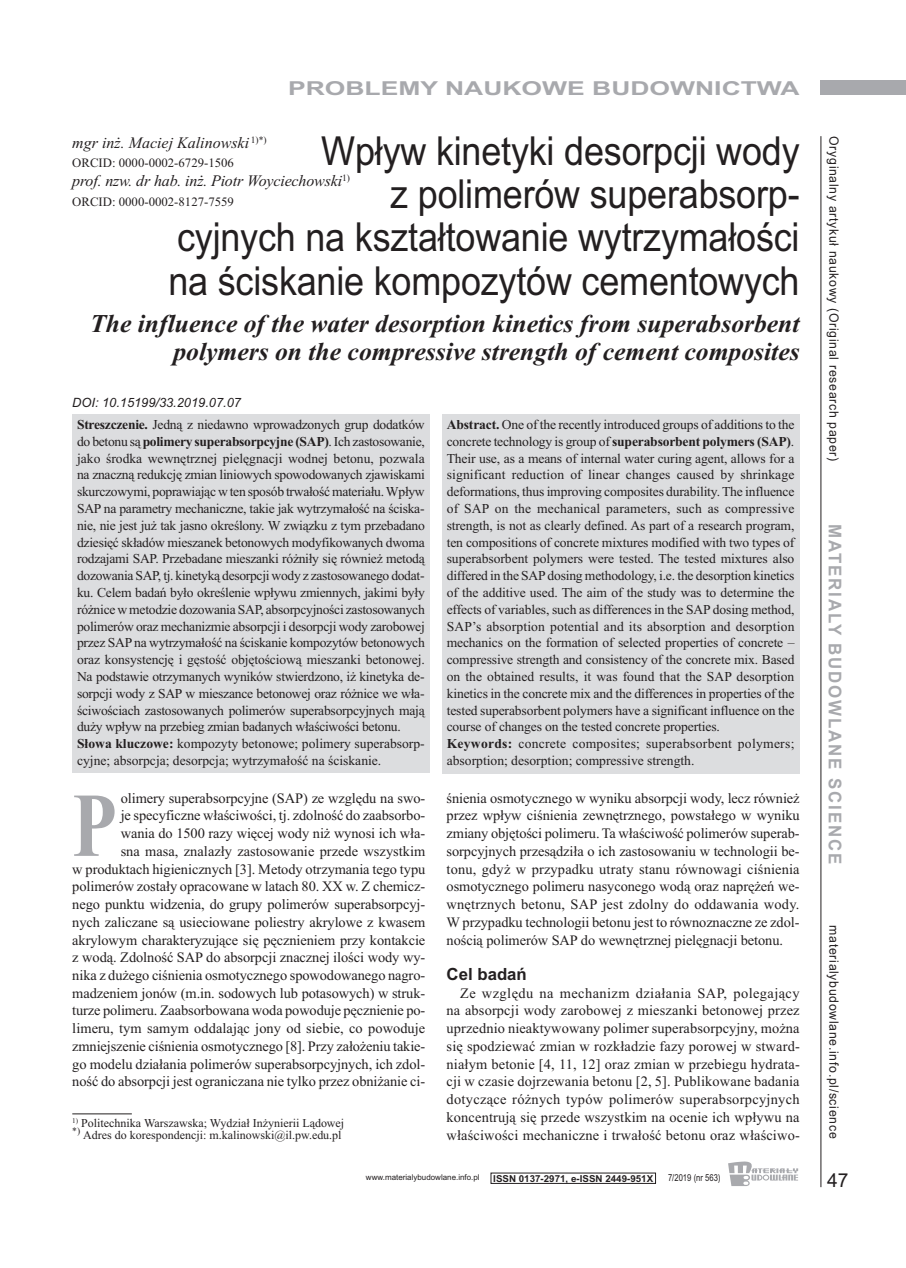
<style>
.page{position:relative;width:906px;height:1268px;background:#fff}
.page>*{position:absolute;margin:0;border:0;box-sizing:border-box;transform-origin:0 0}
.t1{font:700 91.05px "Times New Roman";color:#a8a9ad;scale:.8 1}
.t2{font:39.9px/43.3px "Arial";letter-spacing:-.005em;color:#231f20;text-align:right;scale:.9 1}
.t3{font:italic 700 25.65px/28.7px "Times New Roman";color:#231f20;text-align:right}
.t4{font:700 19.2px "Arial";color:#a8a9ad;scale:1.38 1}
.t5{font:19.2px "Arial";color:#231f20}
.t6{font:700 17.55px "Arial";letter-spacing:.11em;color:#a8a9ad;scale:.96 1}
.t7{font:700 16.8px "Arial";color:#231f20}
.t8{font:italic 16.05px "Times New Roman";letter-spacing:-.01em;color:#231f20}
.t9{font:14.4px/17.7px "Times New Roman";letter-spacing:-.005em;color:#231f20;text-align:justify}
.t10{font:13.65px/16.8px "Times New Roman";letter-spacing:-.01em;color:#231f20}
.t11{font:12.75px "Arial";letter-spacing:.055em;color:#231f20;scale:.96 1}
.t12{font:12.75px "Times New Roman";color:#231f20}
.t13{font:italic 12.75px "Arial";color:#231f20}
.t14{font:12px/12.8px "Times New Roman";color:#231f20}
.t15{font:700 9.6px "Arial";color:#231f20}
.t16{font:9.6px "Arial";color:#231f20;scale:.8 1}
.t17{font:7.95px "Arial";color:#231f20}
.s1{font-weight:700}
</style>
<div class="page">
<div style="left:821px;top:81px;width:85px;height:14px;background:#a8a9ad"></div>
<hr style="left:820px;top:136px;width:1px;height:1050px;background:#231f20">
<svg style="left:728px;top:1161px;width:70px;height:24px"></svg>
<hr style="left:72px;top:1113px;width:60px;height:1px;background:#231f20">
<div style="left:72px;top:414px;width:357px;height:358px;background:#dcdddf"></div>
<div style="left:442px;top:414px;width:357px;height:359px;background:#dcdddf"></div>
<h3 class="t4" style="left:288px;top:77px;width:372px">PROBLEMY NAUKOWE BUDOWNICTWA</h3>
<p class="t8" style="left:72px;top:133px;width:196px">mgr inż. Maciej Kalinowski <sup>1)*)</sup></p>
<p class="t12" style="left:72px;top:155px;width:163px">ORCID: 0000-0002-6729-1506</p>
<p class="t8" style="left:72px;top:171px;width:279px">prof. nzw. dr hab. inż. Piotr Woyciechowski<sup>1)</sup></p>
<p class="t12" style="left:72px;top:194px;width:163px">ORCID: 0000-0002-8127-7559</p>
<h2 class="t2" style="left:168px;top:130px;width:703px">Wpływ kinetyki desorpcji wody<br>z polimerów superabsorp-<br>cyjnych na kształtowanie wytrzymałości na ściskanie kompozytów cementowych</h2>
<h3 class="t3" style="left:90px;top:308px;width:711px">The influence of the water desorption kinetics from superabsorbent polymers on the compressive strength of cement composites</h3>
<p class="t13" style="left:72px;top:395px;width:170px">DOI: 10.15199/33.2019.07.07</p>
<p class="t10" style="left:77px;top:416px;width:349px"><span class="s1">Streszczenie.</span> Jedną z niedawno wprowadzonych grup dodatków do betonu są <span class="s1">polimery superabsorpcyjne (SAP)</span>. Ich zastosowanie, jako środka wewnętrznej pielęgnacji wodnej betonu, pozwala na znaczną redukcję zmian liniowych spowodowanych zjawiskami skurczowymi, poprawiając w ten sposób trwałość materiału.Wpływ SAP na parametry mechaniczne, takie jak wytrzymałość na ściska&shy;nie, nie jest już tak jasno określony. W związku z tym przebadano dziesięć składów mieszanek betonowych modyfikowanych dwoma rodzajami SAP. Przebadane mieszanki różniły się również metodą dozowania SAP, tj. kinetyką desorpcji wody z zastosowanego dodat&shy;ku. Celem badań było określenie wpływu zmiennych, jakimi były różnice w metodzie dozowania SAP, absorpcyjności zastosowanych polimerów oraz mechanizmie absorpcji i desorpcji wody zarobowej przez SAP na wytrzymałość na ściskanie kompozytów betonowych oraz konsystencję i gęstość objętościową mieszanki betonowej.<br>Na podstawie otrzymanych wyników stwierdzono, iż kinetyka de&shy;sorpcji wody z SAP w mieszance betonowej oraz różnice we wła&shy;ściwościach zastosowanych polimerów superabsorpcyjnych mają duży wpływ na przebieg zmian badanych właściwości betonu.<br><span class="s1">Słowa kluczowe:</span> kompozyty betonowe; polimery superabsorp&shy;cyjne; absorpcja; desorpcja; wytrzymałość na ściskanie.</p>
<p class="t10" style="left:447px;top:416px;width:349px"><span class="s1">Abstract.</span> One of the recently introduced groups of additions to the concrete technology is group of <span class="s1">superabsorbent polymers (SAP)</span>.<br>Their use, as a means of internal water curing agent, allows for a significant reduction of linear changes caused by shrinkage deformations, thus improving composites durability. The influence of SAP on the mechanical parameters, such as compressive strength, is not as clearly defined. As part of a research program, ten compositions of concrete mixtures modified with two types of superabsorbent polymers were tested. The tested mixtures also differed in the SAPdosing methodology, i.e. the desorption kinetics of the additive used. The aim of the study was to determine the effects of variables, such as differences in the SAP dosing method, SAP’s absorption potential and its absorption and desorption mechanics on the formation of selected properties of concrete – compressive strength and consistency of the concrete mix. Based on the obtained results, it was found that the SAP desorption kinetics in the concrete mix and the differences in properties of the tested superabsorbent polymers have a significant influence on the course of changes on the tested concrete properties.<br><span class="s1">Keywords:</span> concrete composites; superabsorbent polymers; absorption; desorption; compressive strength.</p>
<p class="t9" style="left:72px;top:788px;width:354px;text-align:right">olimery superabsorpcyjne (SAP) ze względu na swo-<br>je specyficzne właściwości, tj. zdolność do zaabsorbo-<br>wania do 1500 razy więcej wody niż wynosi ich wła-<br>sna masa, znalazły zastosowanie przede wszystkim<br>w produktach higienicznych [3]. Metody otrzymania tego typu polimerów zostały opracowane w latach 80. XX w. Z chemicz&shy;nego punktu widzenia, do grupy polimerów superabsorpcyj&shy;nych zaliczane są usieciowane poliestry akrylowe z kwasem akrylowym charakteryzujące się pęcznieniem przy kontakcie z wodą. Zdolność SAP do absorpcji znacznej ilości wody wy&shy;nika z dużego ciśnienia osmotycznego spowodowanego nagro&shy;madzeniem jonów (m.in. sodowych lub potasowych) w struk&shy;turze polimeru. Zaabsorbowana woda powoduje pęcznienie po&shy;limeru, tym samym oddalając jony od siebie, co powoduje zmniejszenie ciśnienia osmotycznego [8]. Przy założeniu takie&shy;go modelu działania polimerów superabsorpcyjnych, ich zdol&shy;ność do absorpcji jest ograniczana nie tylko przez obniżanie ci-</p>
<p class="t9" style="left:446px;top:788px;width:354px">śnienia osmotycznego w wyniku absorpcji wody, lecz również przez wpływ ciśnienia zewnętrznego, powstałego w wyniku zmiany objętości polimeru. Ta właściwość polimerów superab&shy;sorpcyjnych przesądziła o ich zastosowaniu w technologii be&shy;tonu, gdyż w przypadku utraty stanu równowagi ciśnienia osmotycznego polimeru nasyconego wodą oraz naprężeń we&shy;wnętrznych betonu, SAP jest zdolny do oddawania wody.<br>W przypadku technologii betonu jest to równoznaczne ze zdol&shy;nością polimerów SAP do wewnętrznej pielęgnacji betonu.</p>
<h1 class="t1" style="left:72px;top:771px;width:57px">P</h1>
<p class="t7" style="left:446px;top:964px;width:82px">Cel badań</p>
<p class="t9" style="left:446px;top:983px;width:355px;text-indent:14px">Ze względu na mechanizm działania SAP, polegający na absorpcji wody zarobowej z mieszanki betonowej przez uprzednio nieaktywowany polimer superabsorpcyjny, można się spodziewać zmian w rozkładzie fazy porowej w stward&shy;niałym betonie [4, 11, 12] oraz zmian w przebiegu hydrata&shy;cji w czasie dojrzewania betonu [2, 5]. Publikowane badania dotyczące różnych typów polimerów superabsorpcyjnych koncentrują się przede wszystkim na ocenie ich wpływu na właściwości mechaniczne i trwałość betonu oraz właściwo-</p>
<p class="t14" style="left:72px;top:1115px;width:273px"><sup>1)</sup> Politechnika Warszawska; Wydział Inżynierii Lądowej <sup>*)</sup> Adres do korespondencji: m.kalinowski@il.pw.edu.pl</p>
<p class="t17" style="left:366px;top:1172px;width:115px">www.materialybudowlane.info.pl</p>
<p class="t15" style="left:493px;top:1172px;width:161px">ISSN 0137-2971, e-ISSN 2449-951X</p>
<p class="t16" style="left:668px;top:1171px;width:67px">7/2019 (nr 563)</p>
<p class="t11" style="left:841px;top:136px;width:340px;rotate:90deg">Oryginalny artykuł naukowy (Original research paper)</p>
<p class="t6" style="left:845px;top:524px;width:356px;rotate:90deg">MATERIALY BUDOWLANE SCIENCE</p>
<p class="t11" style="left:841px;top:925px;width:223px;rotate:90deg">materialybudowlane.info.pl/science</p>
<h3 class="t5" style="left:827px;top:1168px;width:23px">47</h3>
</div>
